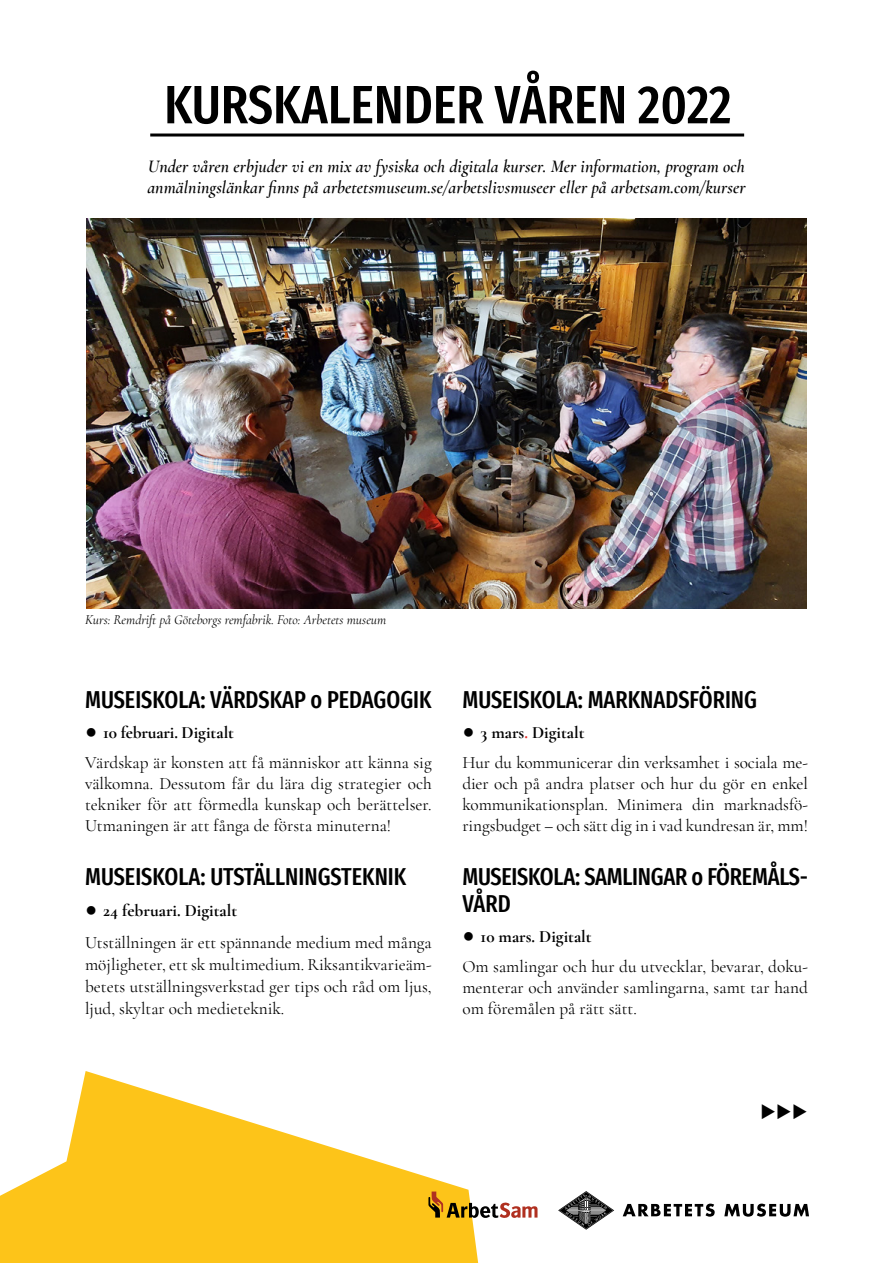
<style>
.page{position:relative;width:893px;height:1263px;background:#fff}
.page>*{position:absolute;margin:0;border:0;box-sizing:border-box;transform-origin:0 0}
.t1{font:500 extra-condensed 54px "Fira Sans";color:#000}
.t2{font:500 extra-condensed 24px/27px "Fira Sans";color:#000}
.t3{font:18px "Wingdings 3";color:#000}
.t4{font:italic 600 17.7px/21px "Cormorant Garamond";letter-spacing:.005em;color:#000}
.t5{font:17.25px/21px "Cormorant Garamond";color:#000}
.t6{font:italic 13.5px "Cormorant Garamond";color:#000}
.s1{font-family:"Verdana";font-weight:700}
.s2{font-weight:700}
.s3{font-weight:700;color:#e62a25}
</style>
<div class="page">
<svg style="left:0;top:1071px;width:478px;height:192px;fill:#fdc419"></svg>
<svg style="left:623px;top:1203px;width:92px;height:14px"></svg>
<svg style="left:724px;top:1203px;width:85px;height:14px"></svg>
<svg style="left:558px;top:1191px;width:56px;height:39px"></svg>
<hr style="left:150px;top:134px;width:594px;height:3px;background:#000">
<svg style="left:428px;top:1191px;width:109px;height:27px"></svg>
<img style="left:86px;top:218px;width:720px;height:391px">
<h1 class="t1" style="left:164px;top:61px;width:569px">KURSKALENDER VÅREN 2022</h1>
<p class="t4" style="left:147px;top:156px;width:600px">Under våren erbjuder vi en mix av fysiska och digitala kurser. Mer information, program och anmälningslänkar finns på arbetetsmuseum.se/arbetslivsmuseer eller på arbetsam.com/kurser</p>
<p class="t6" style="left:85px;top:612px;width:303px">Kurs: Remdrift på Göteborgs remfabrik. Foto: Arbetets museum</p>
<h2 class="t2" style="left:85px;top:684px;width:348px">MUSEISKOLA: VÄRDSKAP o PEDAGOGIK</h2>
<p class="t5" style="left:85px;top:717px;width:348px;line-height:30px"><span class="s1">•</span> <span class="s2">10 februari. Digitalt<br></span>Värdskap är konsten att få människor att känna sig</p>
<p class="t5" style="left:85px;top:772px;width:348px;text-align:justify">välkomna. Dessutom får du lära dig strategier och tekniker för att förmedla kunskap och berättelser.<br>Utmaningen är att fånga de första minuterna!</p>
<h2 class="t2" style="left:85px;top:861px;width:323px">MUSEISKOLA: UTSTÄLLNINGSTEKNIK</h2>
<p class="t5" style="left:85px;top:894px;width:348px;line-height:32.2px"><span class="s1">•</span> <span class="s2">24 februari. Digitalt<br></span>Utställningen är ett spännande medium med många</p>
<p class="t5" style="left:85px;top:954px;width:348px;line-height:21.8px;text-align:justify">möjligheter, ett sk multimedium. Riksantikvarieäm&shy;betets utställningsverkstad ger tips och råd om ljus, ljud, skyltar och medieteknik.</p>
<h2 class="t2" style="left:462px;top:684px;width:296px">MUSEISKOLA: MARKNADSFÖRING</h2>
<p class="t5" style="left:462px;top:717px;width:347px;line-height:30px"><span class="s1">•</span> <span class="s2">3 mars</span><span class="s3">.</span> <span class="s2">Digitalt<br></span>Hur du kommunicerar din verksamhet i sociala me-</p>
<p class="t5" style="left:462px;top:772px;width:347px;text-align:justify">dier och på andra platser och hur du gör en enkel kommunikationsplan. Minimera din marknadsfö&shy;ringsbudget – och sätt dig in i vad kundresan är, mm!</p>
<h2 class="t2" style="left:462px;top:861px;width:347px">MUSEISKOLA: SAMLINGAR o FÖREMÅLS-<br>VÅRD</h2>
<p class="t5" style="left:462px;top:921px;width:347px;line-height:30px"><span class="s1">•</span> <span class="s2">10 mars. Digitalt<br></span>Om samlingar och hur du utvecklar, bevarar, doku-</p>
<p class="t5" style="left:462px;top:976px;width:347px">menterar och använder samlingarna, samt tar hand om föremålen på rätt sätt.</p>
<p class="t3" style="left:760px;top:1101px;width:49px">◆◆◆</p>
</div>
